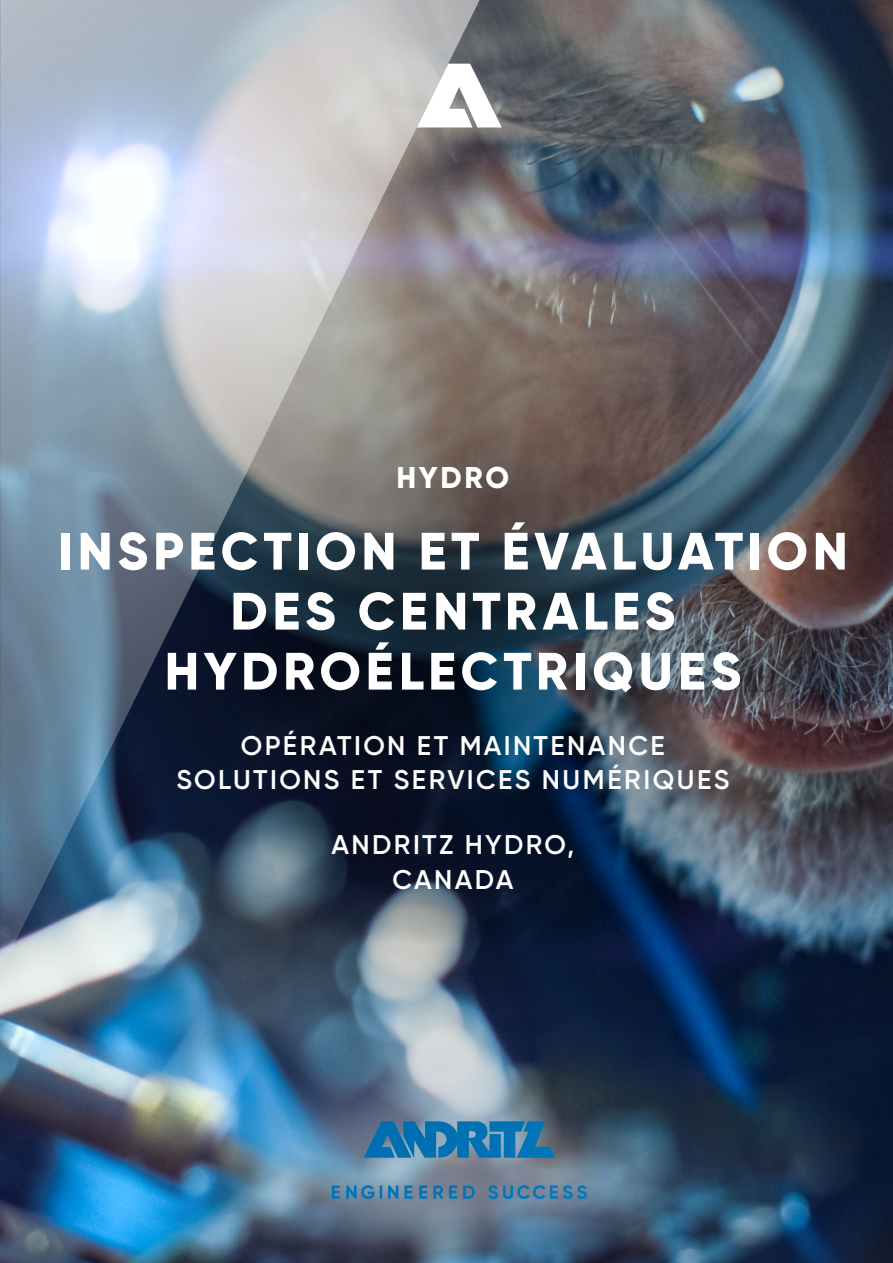
<style>
.page{position:relative;width:893px;height:1263px;background:#fff}
.page>*{position:absolute;margin:0;border:0;box-sizing:border-box;transform-origin:0 0}
.t1{font:800 52.5px/60px "Gilroy";letter-spacing:.09em;color:#fff;text-align:center}
.t2{font:800 30px "Gilroy";letter-spacing:.085em;color:#fff}
.t3{font:600 27px/34.5px "Gilroy";letter-spacing:.085em;color:#fff;text-align:center}
</style>
<div class="page">
<img style="left:0;top:0;width:893px;height:1263px">
<svg style="left:486px;top:64px;width:16px;height:63px"></svg>
<img style="left:16px;top:138px;width:877px;height:904px">
<svg style="left:165px;top:518px;width:510px;height:251px;background:#294456"></svg>
<img style="left:0;top:0;width:486px;height:973px">
<img style="left:174px;top:908px;width:133px;height:355px">
<svg style="left:307px;top:908px;width:390px;height:355px;background:#455f78"></svg>
<p class="t2" style="left:397px;top:459px;width:114px">HYDRO</p>
<p class="t1" style="left:58px;top:521px;width:791px">INSPECTION ET ÉVALUATION<br>DES CENTRALES<br>HYDROÉLECTRIQUES</p>
<p class="t3" style="left:176px;top:728px;width:555px">OPÉRATION ET MAINTENANCE<br>SOLUTIONS ET SERVICES NUMÉRIQUES</p>
<p class="t3" style="left:331px;top:827px;width:245px">ANDRITZ HYDRO,<br>CANADA</p>
</div>
